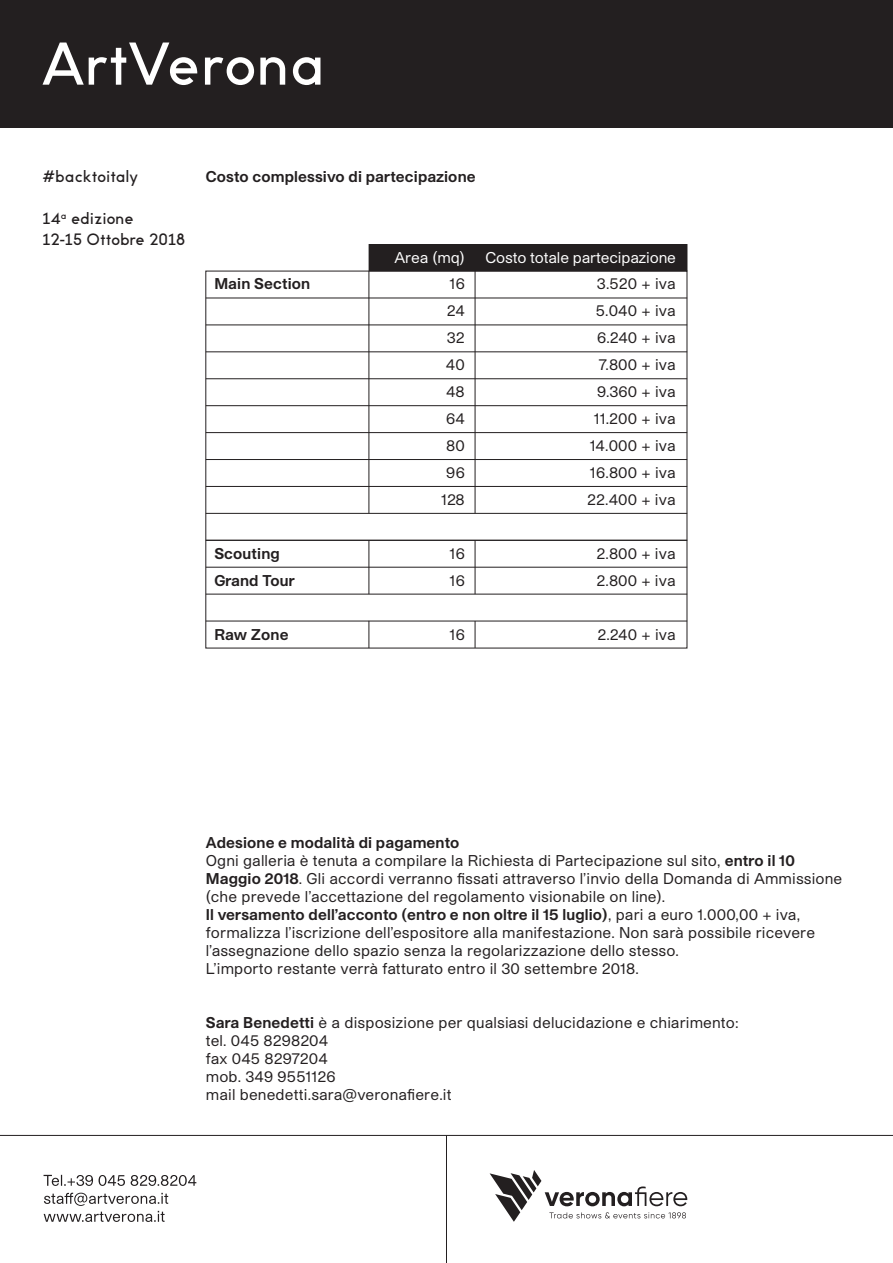
<style>
.page{position:relative;width:893px;height:1263px;background:#fff}
.page>*{position:absolute;margin:0;border:0;box-sizing:border-box;transform-origin:0 0}
.t1{font:15px/27px "Studio Pro Normale";letter-spacing:.01em;color:#231f20}
.t2{font:15px/27px "Studio Pro Nero";letter-spacing:.01em;color:#231f20}
.t3{font:15px/21px "Futwora Pro";color:#231f20}
.t4{font:15px "Studio Pro Normale";letter-spacing:-.01em;color:#fff}
.s1{font-family:"Studio Pro Nero"}
.s2{font-family:"Studio Pro Normale"}
</style>
<div class="page">
<div style="left:0;top:0;width:893px;height:128px;background:#231f20"></div>
<svg style="left:43px;top:43px;width:277px;height:42px"></svg>
<hr style="left:0;top:1135px;width:893px;height:1px;background:#231f20">
<hr style="left:446px;top:1135px;width:1px;height:128px;background:#231f20">
<hr style="left:206px;top:298px;width:481px;height:1px;background:#231f20">
<hr style="left:206px;top:352px;width:481px;height:1px;background:#231f20">
<hr style="left:206px;top:405px;width:481px;height:1px;background:#231f20">
<hr style="left:206px;top:459px;width:481px;height:1px;background:#231f20">
<hr style="left:206px;top:513px;width:481px;height:1px;background:#231f20">
<hr style="left:206px;top:567px;width:481px;height:1px;background:#231f20">
<hr style="left:206px;top:621px;width:481px;height:1px;background:#231f20">
<hr style="left:206px;top:325px;width:481px;height:1px;background:#231f20">
<hr style="left:206px;top:378px;width:481px;height:1px;background:#231f20">
<hr style="left:206px;top:432px;width:481px;height:1px;background:#231f20">
<hr style="left:206px;top:486px;width:481px;height:1px;background:#231f20">
<hr style="left:206px;top:540px;width:481px;height:1px;background:#231f20">
<hr style="left:206px;top:594px;width:481px;height:1px;background:#231f20">
<hr style="left:369px;top:271px;width:1px;height:242px;background:#231f20">
<hr style="left:475px;top:271px;width:1px;height:242px;background:#231f20">
<svg style="left:369px;top:621px;width:1px;height:27px"></svg>
<svg style="left:475px;top:621px;width:1px;height:27px"></svg>
<hr style="left:369px;top:540px;width:1px;height:54px;background:#231f20">
<hr style="left:475px;top:540px;width:1px;height:54px;background:#231f20">
<div style="left:369px;top:244px;width:318px;height:27px;background:#231f20"></div>
<svg style="left:490px;top:1170px;width:197px;height:52px"></svg>
<svg style="left:44px;top:1193px;width:124px;height:29px"></svg>
<svg style="left:44px;top:1175px;width:152px;height:11px"></svg>
<p class="t3" style="left:43px;top:166px;width:97px">#backtoitaly</p>
<p class="t2" style="left:206px;top:163px;width:271px">Costo complessivo di partecipazione</p>
<p class="t3" style="left:43px;top:208px;width:144px">14<sup>a</sup> edizione<br>12-15 Ottobre 2018</p>
<p class="t4" style="left:394px;top:248px;width:72px">Area (mq)</p>
<p class="t4" style="left:485px;top:248px;width:192px">Costo totale partecipazione</p>
<p class="t2" style="left:214px;top:270px;width:97px">Main Section</p>
<p class="t1" style="left:441px;top:270px;width:25px;text-align:center">16<br>24<br>32<br>40<br>48<br>64<br>80<br>96<br>128</p>
<p class="t1" style="left:587px;top:270px;width:90px;text-align:right">3.520 + iva<br>5.040 + iva<br>6.240 + iva<br>7.800 + iva<br>9.360 + iva<br>11.200 + iva<br>14.000 + iva<br>16.800 + iva<br>22.400 + iva</p>
<p class="t2" style="left:214px;top:540px;width:82px">Scouting<br>Grand Tour</p>
<p class="t1" style="left:449px;top:540px;width:17px">16<br>16</p>
<p class="t1" style="left:596px;top:540px;width:81px">2.800 + iva<br>2.800 + iva</p>
<p class="t2" style="left:214px;top:621px;width:76px">Raw Zone</p>
<p class="t1" style="left:449px;top:621px;width:17px">16</p>
<p class="t1" style="left:597px;top:621px;width:80px">2.240 + iva</p>
<p class="t2" style="left:206px;top:829px;width:255px">Adesione e modalità di pagamento</p>
<p class="t1" style="left:206px;top:851px;width:638px;line-height:18px">Ogni galleria è tenuta a compilare la Richiesta di Partecipazione sul sito, <span class="s1">entro il 10<br>Maggio 2018</span>. Gli accordi verranno fissati attraverso l’invio della Domanda di Ammissione (che prevede l’accettazione del regolamento visionabile on line).</p>
<p class="t2" style="left:206px;top:901px;width:596px">Il versamento dell’acconto (entro e non oltre il 15 luglio)<span class="s2">, pari a euro 1.000,00 + iva,</span></p>
<p class="t1" style="left:206px;top:923px;width:611px;line-height:18px">formalizza l’iscrizione dell’espositore alla manifestazione. Non sarà possibile ricevere l’assegnazione dello spazio senza la regolarizzazione dello stesso.<br>L’importo restante verrà fatturato entro il 30 settembre 2018.</p>
<p class="t1" style="left:206px;top:1013px;width:534px;line-height:18px"><span class="s1">Sara Benedetti</span> è a disposizione per qualsiasi delucidazione e chiarimento: tel. 045 8298204<br>fax 045 8297204<br>mob. 349 9551126<br>mail benedetti.sara@veronafiere.it</p>
</div>
